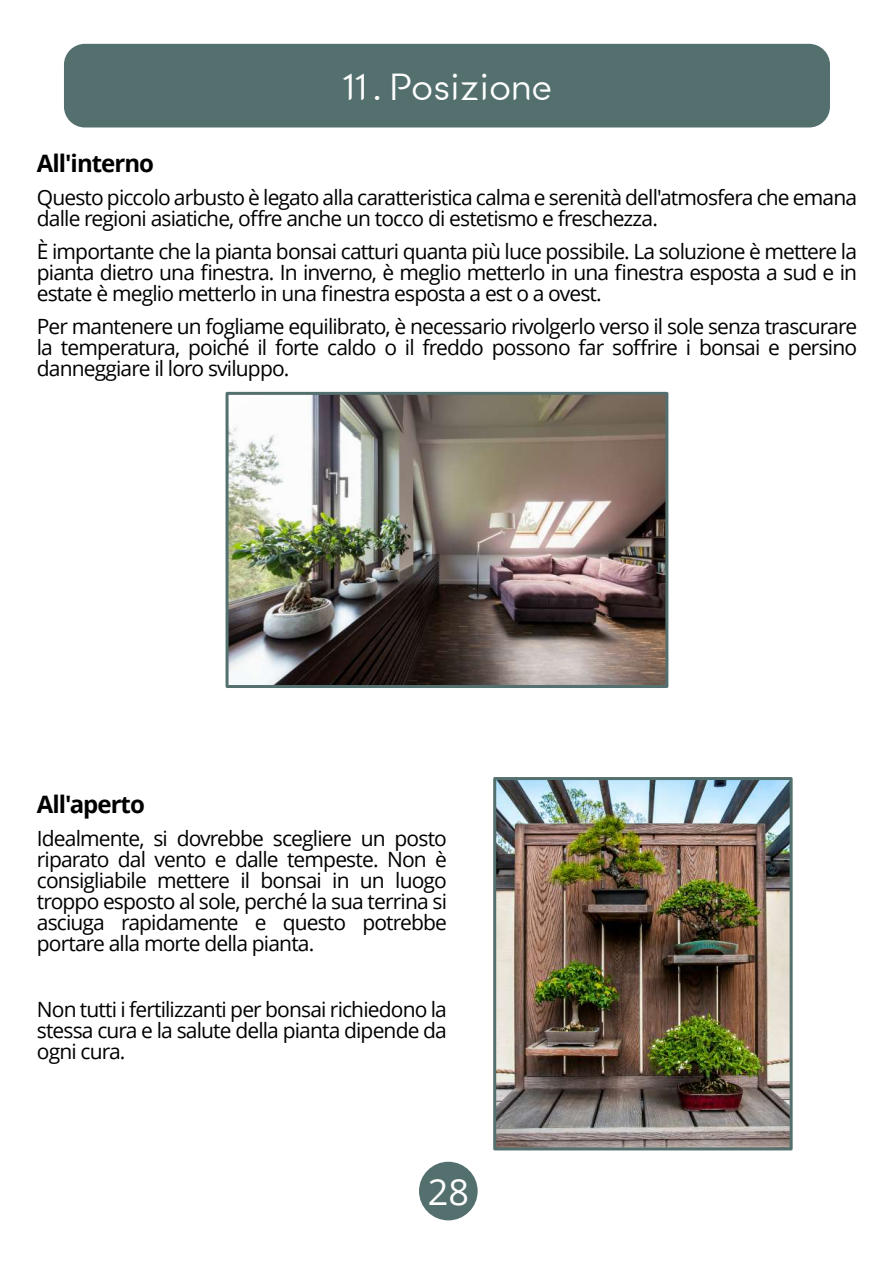
<style>
.page{position:relative;width:894px;height:1264px;background:#fff}
.page>*{position:absolute;margin:0;border:0;box-sizing:border-box;transform-origin:0 0}
.t1{font:37.5px "Medel";color:#fff}
.t2{font:36px "Open Sans";color:#fff}
.t3{font:700 24px "Open Sans";letter-spacing:-.04em;color:#000}
.t4{font:21px/21px "Open Sans";letter-spacing:-.04em;color:#000;text-align:justify}
</style>
<div class="page">
<div style="left:419px;top:1161px;width:58px;height:59px;background:#53706f;border-radius:50%"></div>
<div style="left:64px;top:44px;width:765px;height:83px;background:#53706f;border-radius:21px"></div>
<img style="left:497px;top:781px;width:291px;height:365px">
<img style="left:229px;top:396px;width:435px;height:288px">
<div style="left:225px;top:392px;width:443px;height:296px;border:3px solid #53706f"></div>
<div style="left:493px;top:777px;width:299px;height:373px;border:3px solid #53706f"></div>
<h1 class="t1" style="left:341px;top:65px;width:212px">11 . Posizione</h1>
<p class="t3" style="left:37px;top:153px;width:119px">All'interno</p>
<p class="t4" style="left:37px;top:189px;width:821px">Questo piccolo arbusto è legato alla caratteristica calma e serenità dell'atmosfera che emana dalle regioni asiatiche, offre anche un tocco di estetismo e freschezza.</p>
<p class="t4" style="left:37px;top:243px;width:821px">È importante che la pianta bonsai catturi quanta più luce possibile. La soluzione è mettere la pianta dietro una finestra. In inverno, è meglio metterlo in una finestra esposta a sud e in estate è meglio metterlo in una finestra esposta a est o a ovest.</p>
<p class="t4" style="left:37px;top:318px;width:821px">Per mantenere un fogliame equilibrato, è necessario rivolgerlo verso il sole senza trascurare la temperatura, poiché il forte caldo o il freddo possono far soffrire i bonsai e persino danneggiare il loro sviluppo.</p>
<p class="t3" style="left:37px;top:794px;width:110px">All'aperto</p>
<p class="t4" style="left:37px;top:830px;width:411px">Idealmente, si dovrebbe scegliere un posto riparato dal vento e dalle tempeste. Non è consigliabile mettere il bonsai in un luogo troppo esposto al sole, perché la sua terrina si asciuga rapidamente e questo potrebbe portare alla morte della pianta.</p>
<p class="t4" style="left:37px;top:1001px;width:411px">Non tutti i fertilizzanti per bonsai richiedono la stessa cura e la salute della pianta dipende da ogni cura.</p>
<h2 class="t2" style="left:427px;top:1176px;width:43px">28</h2>
</div>
